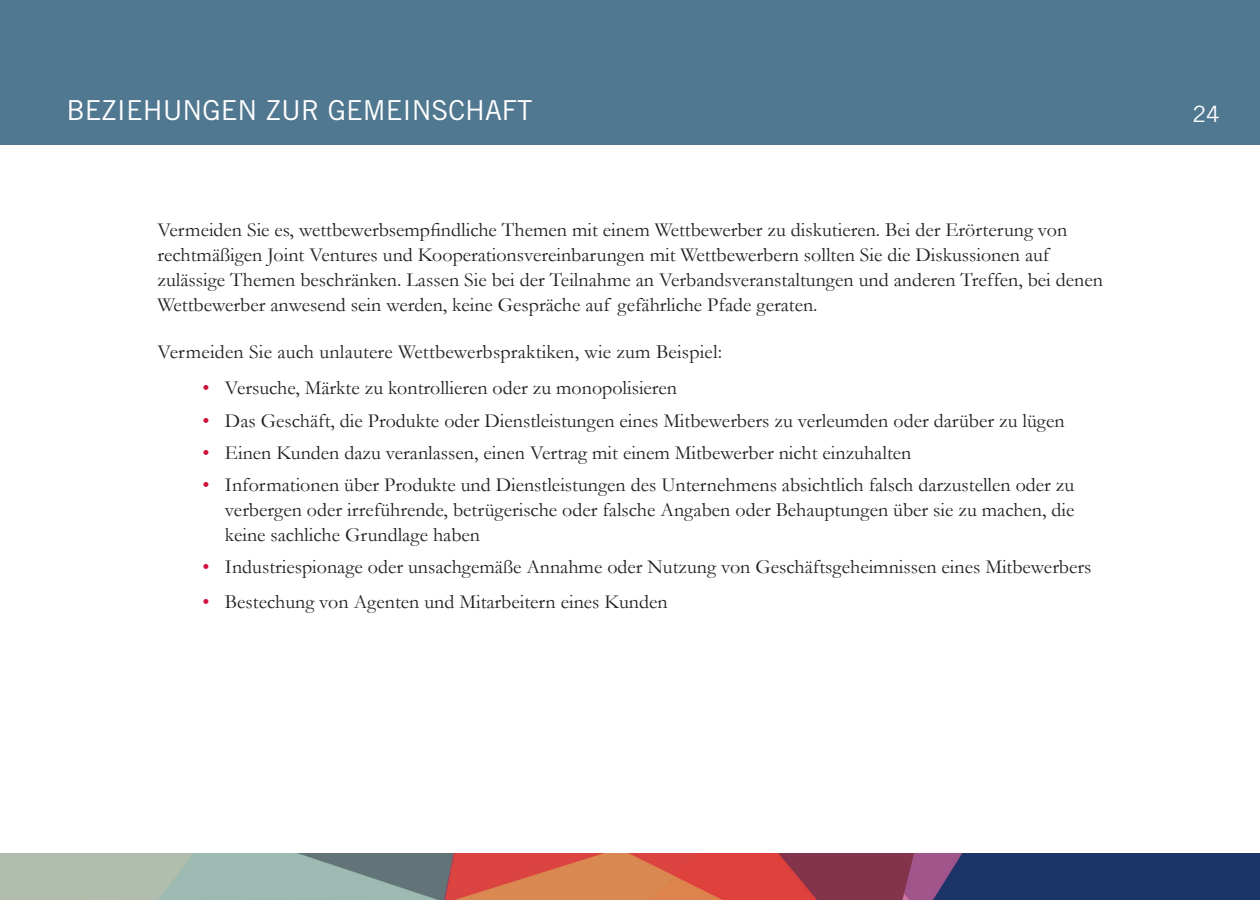
<style>
.page{position:relative;width:1260px;height:900px;background:#fff}
.page>*{position:absolute;margin:0;border:0;box-sizing:border-box;transform-origin:0 0}
.Title_page{font:27.5px "Trade Gothic LT Std";color:#fff}
.Title_page-2{font:22.5px "Trade Gothic LT Std";color:#fff}
.bullet_list{font:20px/25px "Garamond";color:#231f20;text-align:justify}
.Body_Text{font:20px/25px "Garamond";color:#231f20}
.s1{color:#cd123d}
</style>
<div class="page">
<div style="left:0;top:0;width:1260px;height:144px;background:#517891"></div>
<img style="left:0;top:854px;width:1260px;height:46px">
<p class="Title_page" style="left:67px;top:94px;width:467px">BEZIEHUNGEN ZUR GEMEINSCHAFT</p>
<p class="Title_page-2" style="left:1192px;top:101px;width:29px">24</p>
<p class="Body_Text" style="left:157px;top:217px;width:947px">Vermeiden Sie es, wettbewerbsempfindliche Themen mit einem Wettbewerber zu diskutieren. Bei der Erörterung von rechtmäßigen Joint Ventures und Kooperationsvereinbarungen mit Wettbewerbern sollten Sie die Diskussionen auf zulässige Themen beschränken. Lassen Sie bei der Teilnahme an Verbandsveranstaltungen und anderen Treffen, bei denen Wettbewerber anwesend sein werden, keine Gespräche auf gefährliche Pfade geraten.</p>
<p class="Body_Text" style="left:157px;top:339px;width:566px">Vermeiden Sie auch unlautere Wettbewerbspraktiken, wie zum Beispiel:</p>
<p class="bullet_list" style="left:202px;top:375px;width:476px"><span class="s1">•</span> Versuche, Märkte zu kontrollieren oder zu monopolisieren</p>
<p class="bullet_list" style="left:202px;top:408px;width:864px"><span class="s1">•</span> Das Geschäft, die Produkte oder Dienstleistungen eines Mitbewerbers zu verleumden oder darüber zu lügen</p>
<p class="bullet_list" style="left:202px;top:440px;width:710px"><span class="s1">•</span> Einen Kunden dazu veranlassen, einen Vertrag mit einem Mitbewerber nicht einzuhalten</p>
<p class="bullet_list" style="left:225px;top:472px;width:851px;text-indent:-22px"><span class="s1">•</span> Informationen über Produkte und Dienstleistungen des Unternehmens absichtlich falsch darzustellen oder zu verbergen oder irreführende, betrügerische oder falsche Angaben oder Behauptungen über sie zu machen, die keine sachliche Grundlage haben</p>
<p class="bullet_list" style="left:202px;top:554px;width:891px"><span class="s1">•</span> Industriespionage oder unsachgemäße Annahme oder Nutzung von Geschäftsgeheimnissen eines Mitbewerbers</p>
<p class="bullet_list" style="left:202px;top:589px;width:467px"><span class="s1">•</span> Bestechung von Agenten und Mitarbeitern eines Kunden</p>
</div>
